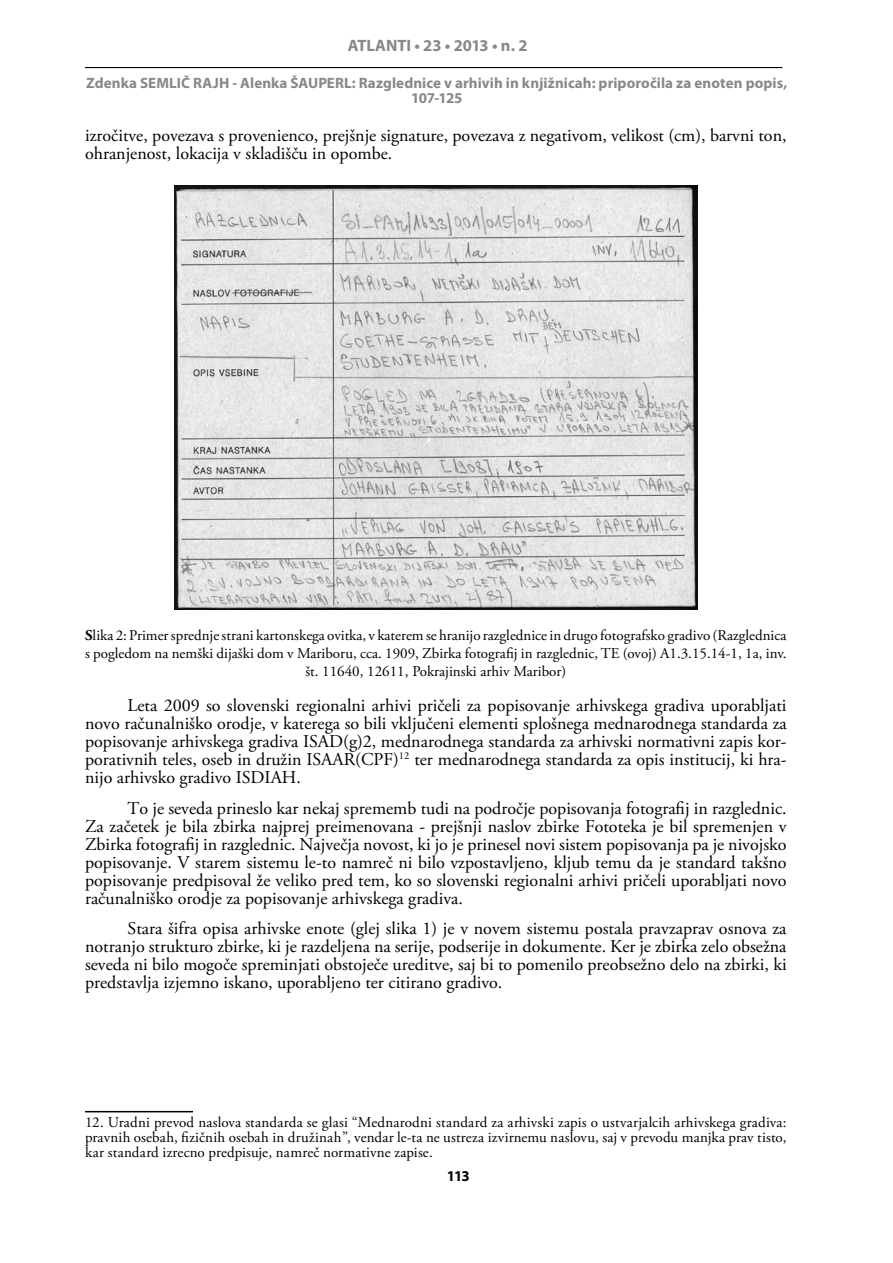
<style>
.page{position:relative;width:893px;height:1263px;background:#fff}
.page>*{position:absolute;margin:0;border:0;box-sizing:border-box;transform-origin:0 0}
.t1{font:18px/18px "Adobe Garamond Pro";color:#000;text-align:justify}
.t2{font:700 16.5px "Myriad Pro";letter-spacing:-.005em;color:#87888a}
.t3{font:15px/18px "Adobe Garamond Pro";color:#000;text-align:center}
.t4{font:700 15px/15px "Myriad Pro";letter-spacing:.005em;color:#87888a;text-align:center}
.t5{font:700 15px "Myriad Pro";color:#000}
.s1{font-weight:700}
</style>
<div class="page">
<hr style="left:85px;top:67px;width:697px;height:1px;background:#000">
<img style="left:174px;top:185px;width:523px;height:424px">
<hr style="left:85px;top:1111px;width:108px;height:1px;background:#000">
<p class="t2" style="left:348px;top:35px;width:181px">ATLANTI • 23 • 2013 • n. 2</p>
<p class="t4" style="left:86px;top:75px;width:703px">Zdenka SEMLIČ RAJH - Alenka ŠAUPERL: Razglednice v arhivih in knjižnicah: priporočila za enoten popis,<br>107-125</p>
<p class="t1" style="left:85px;top:127px;width:703px">izročitve, povezava s provenienco, prejšnje signature, povezava z negativom, velikost (cm), barvni ton, ohranjenost, lokacija v skladišču in opombe.</p>
<p class="t3" style="left:85px;top:627px;width:703px"><span class="s1">S</span>lika 2: Primer sprednje strani kartonskega ovitka, v katerem se hranijo razglednice in drugo fotografsko gradivo (Razglednica s pogledom na nemški dijaški dom v Mariboru, cca. 1909, Zbirka fotografij in razglednic, TE (ovoj) A1.3.15.14-1, 1a, inv. št. 11640, 12611, Pokrajinski arhiv Maribor)</p>
<p class="t1" style="left:85px;top:697px;width:703px;text-indent:43px">Leta 2009 so slovenski regionalni arhivi pričeli za popisovanje arhivskega gradiva uporabljati novo računalniško orodje, v katerega so bili vključeni elementi splošnega mednarodnega standarda za popisovanje arhivskega gradiva ISAD(g)2, mednarodnega standarda za arhivski normativni zapis kor&shy;porativnih teles, oseb in družin ISAAR(CPF)<sup>12</sup> ter mednarodnega standarda za opis institucij, ki hra&shy;nijo arhivsko gradivo ISDIAH.</p>
<p class="t1" style="left:85px;top:799px;width:703px;text-indent:43px">To je seveda prineslo kar nekaj sprememb tudi na področje popisovanja fotografij in razglednic.<br>Za začetek je bila zbirka najprej preimenovana - prejšnji naslov zbirke Fototeka je bil spremenjen v Zbirka fotografij in razglednic. Največja novost, ki jo je prinesel novi sistem popisovanja pa je nivojsko popisovanje. V starem sistemu le-to namreč ni bilo vzpostavljeno, kljub temu da je standard takšno popisovanje predpisoval že veliko pred tem, ko so slovenski regionalni arhivi pričeli uporabljati novo računalniško orodje za popisovanje arhivskega gradiva.</p>
<p class="t1" style="left:85px;top:920px;width:703px;text-indent:43px">Stara šifra opisa arhivske enote (glej slika 1) je v novem sistemu postala pravzaprav osnova za notranjo strukturo zbirke, ki je razdeljena na serije, podserije in dokumente. Ker je zbirka zelo obsežna seveda ni bilo mogoče spreminjati obstoječe ureditve, saj bi to pomenilo preobsežno delo na zbirki, ki predstavlja izjemno iskano, uporabljeno ter citirano gradivo.</p>
<p class="t3" style="left:85px;top:1115px;width:703px;line-height:15px;text-align:justify">12. Uradni prevod naslova standarda se glasi “Mednarodni standard za arhivski zapis o ustvarjalcih arhivskega gradiva: pravnih osebah, fizičnih osebah in družinah”, vendar le-ta ne ustreza izvirnemu naslovu, saj v prevodu manjka prav tisto, kar standard izrecno predpisuje, namreč normativne zapise.</p>
<p class="t5" style="left:447px;top:1166px;width:24px">113</p>
</div>
